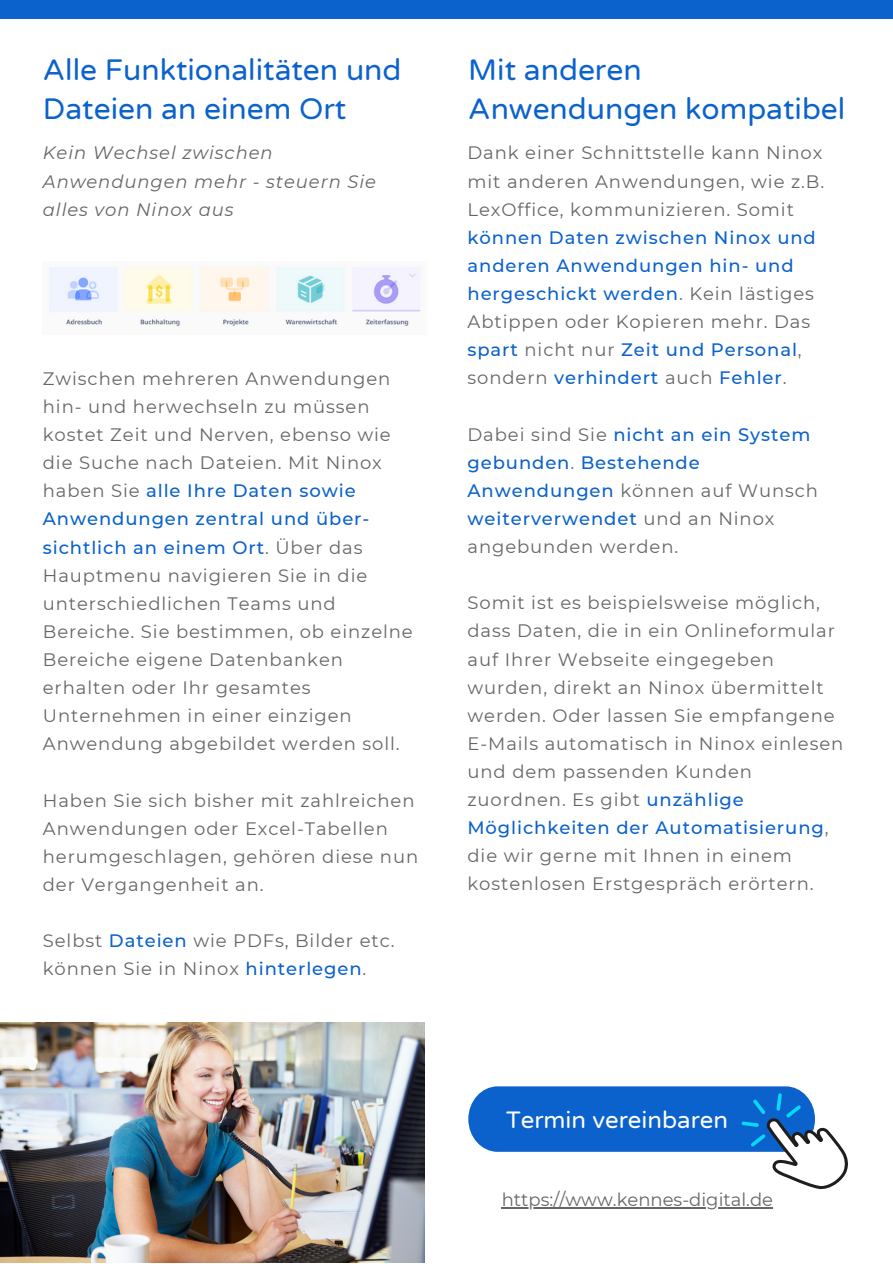
<style>
.page{position:relative;width:893px;height:1264px;background:#fff}
.page>*{position:absolute;margin:0;border:0;box-sizing:border-box;transform-origin:0 0}
.t1{font:30px/38.2px "Varela Round";color:#0b62cc}
.t2{font:24px "Varela Round";color:#fff}
.t3{font:18px/28px "Montserrat";letter-spacing:.05em;color:#666}
.t4{font:500 18px/28px "Montserrat";letter-spacing:.05em;color:#0b62cc}
.t5{font:italic 18px/28px "Montserrat";letter-spacing:.05em;color:#666}
.t6{font:18px "Montserrat";color:#666}
.s1{font-weight:500;color:#0b62cc}
.s2{font-weight:400;color:#666}
.s3{font-weight:500;color:#0c62cc}
</style>
<div class="page">
<div style="left:0;top:0;width:892px;height:19px;background:#0b62cc"></div>
<img style="left:49px;top:267px;width:372px;height:60px">
<img style="left:0;top:1022px;width:424px;height:240px">
<svg style="left:468px;top:1086px;width:380px;height:103px"></svg>
<hr style="left:501px;top:1207px;width:272px;height:1px;background:#666">
<h1 class="t1" style="left:43px;top:52px;width:360px">Alle Funktionalitäten und<br>Dateien an einem Ort</h1>
<p class="t5" style="left:43px;top:139px;width:334px">Kein Wechsel zwischen<br>Anwendungen mehr - steuern Sie alles von Ninox aus</p>
<p class="t3" style="left:43px;top:364px;width:371px">Zwischen mehreren Anwendungen hin- und herwechseln zu müssen kostet Zeit und Nerven, ebenso wie die Suche nach Dateien. Mit Ninox haben Sie <span class="s1">alle Ihre Daten sowie<br>Anwendungen zentral und über&shy;sichtlich an einem Ort</span>. Über das<br>Hauptmenu navigieren Sie in die unterschiedlichen Teams und<br>Bereiche. Sie bestimmen, ob einzelne<br>Bereiche eigene Datenbanken erhalten oder Ihr gesamtes<br>Unternehmen in einer einzigen<br>Anwendung abgebildet werden soll.</p>
<p class="t3" style="left:43px;top:786px;width:377px">Haben Sie sich bisher mit zahlreichen<br>Anwendungen oder Excel-Tabellen herumgeschlagen, gehören diese nun der Vergangenheit an.</p>
<p class="t3" style="left:43px;top:926px;width:353px">Selbst <span class="s1">Dateien</span> wie PDFs, Bilder etc. können Sie in Ninox <span class="s1">hinterlegen</span>.</p>
<h1 class="t1" style="left:468px;top:52px;width:378px">Mit anderen<br>Anwendungen kompatibel</h1>
<p class="t3" style="left:467px;top:139px;width:358px;text-align:justify">Dank einer Schnittstelle kann Ninox mit anderen Anwendungen, wie z.B.<br>LexOffice, kommunizieren. Somit</p>
<p class="t4" style="left:467px;top:223px;width:350px">können Daten zwischen Ninox und anderen Anwendungen hin- und hergeschickt werden<span class="s2">. Kein lästiges Abtippen oder Kopieren mehr. Das </span>spart <span class="s2">nicht nur</span> Zeit und Personal<span class="s2">, sondern</span> verhindert <span class="s2">auch</span> Fehler<span class="s2">.</span></p>
<p class="t3" style="left:467px;top:420px;width:352px">Dabei sind Sie <span class="s1">nicht an ein System gebunden</span>. <span class="s3">Bestehende<br>Anwendungen</span> können auf Wunsch <span class="s1">weiterverwendet</span> und an Ninox angebunden werden.</p>
<p class="t3" style="left:467px;top:589px;width:377px">Somit ist es beispielsweise möglich, dass Daten, die in ein Onlineformular auf Ihrer Webseite eingegeben wurden, direkt an Ninox übermittelt werden. Oder lassen Sie empfangene E-Mails automatisch in Ninox einlesen und dem passenden Kunden zuordnen. Es gibt <span class="s1">unzählige Möglichkeiten der Automatisierung</span>, die wir gerne mit Ihnen in einem kostenlosen Erstgespräch erörtern.</p>
<h2 class="t2" style="left:506px;top:1105px;width:223px">Termin vereinbaren</h2>
<p class="t6" style="left:501px;top:1188px;width:273px">https://www.kennes-digital.de</p>
</div>
